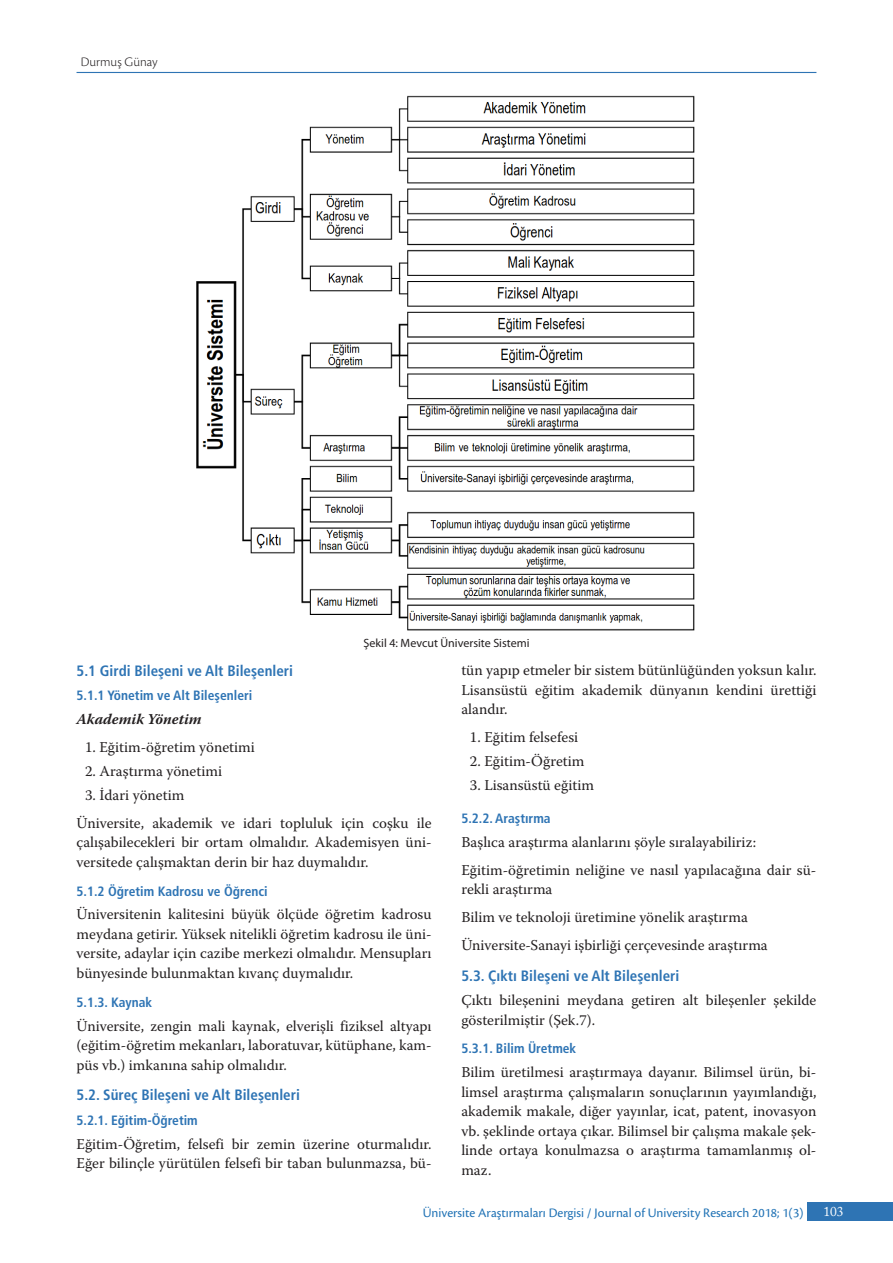
<style>
.page{position:relative;width:893px;height:1263px;background:#fff}
.page>*{position:absolute;margin:0;border:0;box-sizing:border-box;transform-origin:0 0}
.Metin{font:15px/19.5px "Warnock Pro";color:#231f20;text-align:justify}
.Başlık-2{font:700 condensed 15px "Frutiger LT Std";color:#2e74b4}
.Metin-2{font:italic 700 15px "Warnock Pro";color:#231f20}
.Başlık-2a{font:700 condensed 13.5px "Frutiger LT Std";color:#2e74b4}
.t1{font:13.5px "Cronos Pro";color:#2374b6}
.t2{font:300 13.5px "Cronos Pro";color:#231f20}
.t3{font:13.5px "Adobe Caslon Pro";color:#fff}
.ResimYaz{font:12px "Myriad Pro";color:#231f20}
</style>
<div class="page">
<img style="left:196px;top:95px;width:499px;height:536px">
<hr style="left:77px;top:72px;width:739px;height:1px;background:#2e74b4">
<div style="left:808px;top:1202px;width:85px;height:18px;background:#2e74b4"></div>
<p class="t2" style="left:81px;top:54px;width:78px">Durmuş Günay</p>
<p class="ResimYaz" style="left:363px;top:636px;width:168px">Şekil 4: Mevcut Üniversite Sistemi</p>
<p class="Başlık-2" style="left:77px;top:662px;width:218px">5.1 Girdi Bileşeni ve Alt Bileşenleri</p>
<p class="Başlık-2a" style="left:77px;top:688px;width:177px">5.1.1 Yönetim ve Alt Bileşenleri</p>
<p class="Metin-2" style="left:77px;top:710px;width:127px">Akademik Yönetim</p>
<p class="Metin" style="left:85px;top:737px;width:171px">1. Eğitim-öğretim yönetimi</p>
<p class="Metin" style="left:85px;top:761px;width:139px">2. Araştırma yönetimi</p>
<p class="Metin" style="left:85px;top:785px;width:101px">3. İdari yönetim</p>
<p class="Metin" style="left:77px;top:813px;width:357px">Üniversite, akademik ve idari topluluk için coşku ile çalışabilecekleri bir ortam olmalıdır. Akademisyen üni&shy;versitede çalışmaktan derin bir haz duymalıdır.</p>
<p class="Başlık-2a" style="left:77px;top:883px;width:193px">5.1.2 Öğretim Kadrosu ve Öğrenci</p>
<p class="Metin" style="left:77px;top:904px;width:357px">Üniversitenin kalitesini büyük ölçüde öğretim kadrosu meydana getirir. Yüksek nitelikli öğretim kadrosu ile üni&shy;versite, adaylar için cazibe merkezi olmalıdır. Mensupları bünyesinde bulunmaktan kıvanç duymalıdır.</p>
<p class="Başlık-2a" style="left:77px;top:994px;width:77px">5.1.3. Kaynak</p>
<p class="Metin" style="left:77px;top:1016px;width:357px">Üniversite, zengin mali kaynak, elverişli fiziksel altyapı (eğitim-öğretim mekanları, laboratuvar, kütüphane, kam&shy;püs vb.) imkanına sahip olmalıdır.</p>
<p class="Başlık-2" style="left:77px;top:1086px;width:225px">5.2. Süreç Bileşeni ve Alt Bileşenleri</p>
<p class="Başlık-2a" style="left:77px;top:1112px;width:123px">5.2.1. Eğitim-Öğretim</p>
<p class="Metin" style="left:77px;top:1134px;width:357px">Eğitim-Öğretim, felsefi bir zemin üzerine oturmalıdır.<br>Eğer bilinçle yürütülen felsefi bir taban bulunmazsa, bü-</p>
<p class="Metin" style="left:461px;top:660px;width:357px">tün yapıp etmeler bir sistem bütünlüğünden yoksun kalır.<br>Lisansüstü eğitim akademik dünyanın kendini ürettiği alandır.</p>
<p class="Metin" style="left:470px;top:727px;width:110px">1. Eğitim felsefesi</p>
<p class="Metin" style="left:470px;top:751px;width:116px">2. Eğitim-Öğretim</p>
<p class="Metin" style="left:470px;top:775px;width:126px">3. Lisansüstü eğitim</p>
<p class="Başlık-2a" style="left:461px;top:810px;width:91px">5.2.2. Araştırma</p>
<p class="Metin" style="left:461px;top:832px;width:296px">Başlıca araştırma alanlarını şöyle sıralayabiliriz:</p>
<p class="Metin" style="left:461px;top:860px;width:357px">Eğitim-öğretimin neliğine ve nasıl yapılacağına dair sü&shy;rekli araştırma</p>
<p class="Metin" style="left:461px;top:907px;width:288px">Bilim ve teknoloji üretimine yönelik araştırma</p>
<p class="Metin" style="left:461px;top:935px;width:308px">Üniversite-Sanayi işbirliği çerçevesinde araştırma</p>
<p class="Başlık-2" style="left:461px;top:967px;width:220px">5.3. Çıktı Bileşeni ve Alt Bileşenleri</p>
<p class="Metin" style="left:461px;top:990px;width:357px">Çıktı bileşenini meydana getiren alt bileşenler şekilde gösterilmiştir (Şek.7).</p>
<p class="Başlık-2a" style="left:461px;top:1041px;width:117px">5.3.1. Bilim Üretmek</p>
<p class="Metin" style="left:461px;top:1062px;width:357px">Bilim üretilmesi araştırmaya dayanır. Bilimsel ürün, bi&shy;limsel araştırma çalışmaların sonuçlarının yayımlandığı, akademik makale, diğer yayınlar, icat, patent, inovasyon vb. şeklinde ortaya çıkar. Bilimsel bir çalışma makale şek&shy;linde ortaya konulmazsa o araştırma tamamlanmış ol&shy;maz.</p>
<p class="t1" style="left:423px;top:1204px;width:382px">Üniversite Araştırmaları Dergisi / Journal of University Research 2018; 1(3)</p>
<p class="t3" style="left:823px;top:1204px;width:22px">103</p>
</div>
